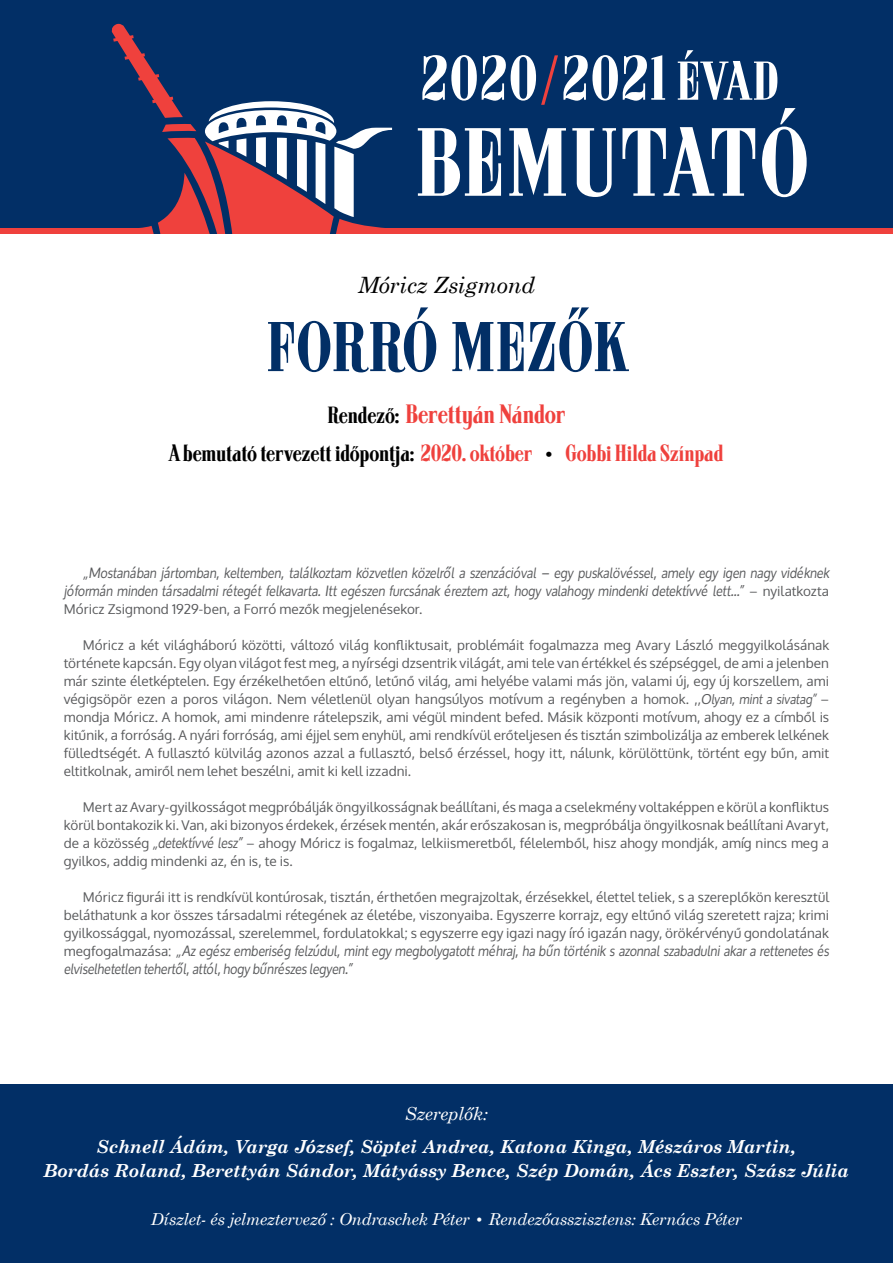
<style>
.page{position:relative;width:893px;height:1263px;background:#fff}
.page>*{position:absolute;margin:0;border:0;box-sizing:border-box;transform-origin:0 0}
.t1{font:93px "ARB08 Extreme Roman Leon";letter-spacing:.025em;color:#fff}
.t2{font:67.5px "ARB08 Extreme Roman Leon";color:#022f66}
.t3{font:60px "ARB08 Extreme Roman Leon";letter-spacing:.03em;color:#fff}
.t4{font:25.5px "ARB08 Extreme Roman Leon";letter-spacing:-.015em;color:#ef413d}
.t5{font:22.5px "ARB08 Extreme Roman Leon";color:#000}
.t6{font:italic 22.5px "Century Schoolbook";letter-spacing:-.01em;color:#000}
.t7{font:italic 700 18px/24px "Century Schoolbook";letter-spacing:-.01em;color:#fff;text-align:center}
.t8{font:italic 18px "Century Schoolbook";letter-spacing:-.005em;color:#fff}
.t9{font:italic 16.5px "Century Schoolbook";letter-spacing:-.01em;color:#fff}
.t10{font:italic 14.25px/18px "Oxygen";letter-spacing:-.005em;color:#58595b;text-align:right}
.t11{font:13.5px/18px "Oxygen";letter-spacing:.005em;color:#58595b;text-align:justify}
.s1{font-family:"Oxygen";font-weight:300;color:#ef413d}
.s2{font-size:52.5px}
.s3{font-size:22.5px;color:#000}
.s4{color:#ef413d}
.s5{font-style:normal;font-size:13.5px}
.s6{font-style:italic}
.s7{font-style:italic;font-size:14.25px}
</style>
<div class="page">
<div style="left:0;top:0;width:893px;height:234px;background:#022f66"></div>
<div style="left:0;top:1084px;width:893px;height:179px;background:#022f66"></div>
<div style="left:0;top:229px;width:149px;height:12px;background:#ef413d"></div>
<svg style="left:110px;top:23px;width:282px;height:211px"></svg>
<div style="left:371px;top:229px;width:522px;height:12px;background:#ef413d"></div>
<div style="left:0;top:234px;width:893px;height:13px;background:#fff"></div>
<h3 class="t3" style="left:421px;top:43px;width:359px">2020<span class="s1">/</span>2021 <span class="s2">évad</span></h3>
<h1 class="t1" style="left:415px;top:108px;width:395px">bemutató</h1>
<h3 class="t6" style="left:358px;top:268px;width:179px">Móricz Zsigmond</h3>
<h2 class="t2" style="left:266px;top:307px;width:221px">FORRÓ MEZŐK</h2>
<h3 class="t4" style="left:327px;top:399px;width:240px"><span class="s3">Rendező:</span> Berettyán Nándor</h3>
<h3 class="t5" style="left:169px;top:439px;width:555px">A bemutató tervezett időpontja: <span class="s4">2020. október</span> • <span class="s4">Gobbi Hilda Színpad</span></h3>
<p class="t10" style="left:64px;top:563px;width:767px">„Mostanában jártomban, keltemben, találkoztam közvetlen közelről a szenzációval – egy puskalövéssel, amely egy igen nagy vidéknek jóformán minden társadalmi rétegét felkavarta. Itt egészen furcsának éreztem azt, hogy valahogy mindenki detektívvé lett...” <span class="s5">– nyilatkozta</span></p>
<p class="t11" style="left:64px;top:600px;width:360px">Móricz Zsigmond 1929-ben, a Forró mezők megjelenésekor.</p>
<p class="t11" style="left:64px;top:636px;width:767px;text-indent:19px">Móricz a két világháború közötti, változó világ konfliktusait, problémáit fogalmazza meg Avary László meggyilkolásának története kapcsán. Egy olyan világot fest meg, a nyírségi dzsentrik világát, ami tele van értékkel és szépséggel, de ami a jelenben már szinte életképtelen. Egy érzékelhetően eltűnő, letűnő világ, ami helyébe valami más jön, valami új, egy új korszellem, ami végigsöpör ezen a poros világon. Nem véletlenül olyan hangsúlyos motívum a regényben a homok. ,<span class="s6">,Olyan, mint a sivatag”</span> – mondja Móricz. A homok, ami mindenre rátelepszik, ami végül mindent befed. Másik központi motívum, ahogy ez a címből is kitűnik, a forróság. A nyári forróság, ami éjjel sem enyhül, ami rendkívül erőteljesen és tisztán szimbolizálja az emberek lelkének fülledtségét. A fullasztó külvilág azonos azzal a fullasztó, belső érzéssel, hogy itt, nálunk, körülöttünk, történt egy bűn, amit eltitkolnak, amiről nem lehet beszélni, amit ki kell izzadni.</p>
<p class="t11" style="left:64px;top:798px;width:767px;text-indent:19px">Mert az Avary-gyilkosságot megpróbálják öngyilkosságnak beállítani, és maga a cselekmény voltaképpen e körül a konfliktus körül bontakozik ki. Van, aki bizonyos érdekek, érzések mentén, akár erőszakosan is, megpróbálja öngyilkosnak beállítani Avaryt, de a közösség <span class="s7">„detektívvé lesz”</span> – ahogy Móricz is fogalmaz, lelkiismeretből, félelemből, hisz ahogy mondják, amíg nincs meg a gyilkos, addig mindenki az, én is, te is.</p>
<p class="t11" style="left:64px;top:888px;width:767px;text-indent:19px">Móricz figurái itt is rendkívül kontúrosak, tisztán, érthetően megrajzoltak, érzésekkel, élettel teliek, s a szereplőkön keresztül beláthatunk a kor összes társadalmi rétegének az életébe, viszonyaiba. Egyszerre korrajz, egy eltűnő világ szeretett rajza; krimi gyilkossággal, nyomozással, szerelemmel, fordulatokkal; s egyszerre egy igazi nagy író igazán nagy, örökérvényű gondolatának</p>
<p class="t10" style="left:64px;top:941px;width:767px;text-align:left"><span class="s5">megfogalmazása:</span> „Az egész emberiség felzúdul, mint egy megbolygatott méhraj, ha bűn történik s azonnal szabadulni akar a rettenetes és elviselhetetlen tehertől, attól, hogy bűnrészes legyen.”</p>
<h3 class="t8" style="left:405px;top:1100px;width:85px">Szereplők:</h3>
<h3 class="t7" style="left:44px;top:1133px;width:807px">Schnell Ádám, Varga József, Söptei Andrea, Katona Kinga, Mészáros Martin,<br>Bordás Roland, Berettyán Sándor, Mátyássy Bence, Szép Domán, Ács Eszter, Szász Júlia</h3>
<p class="t9" style="left:151px;top:1206px;width:593px">Díszlet- és jelmeztervező : Ondraschek Péter • Rendezőasszisztens: Kernács Péter</p>
</div>
